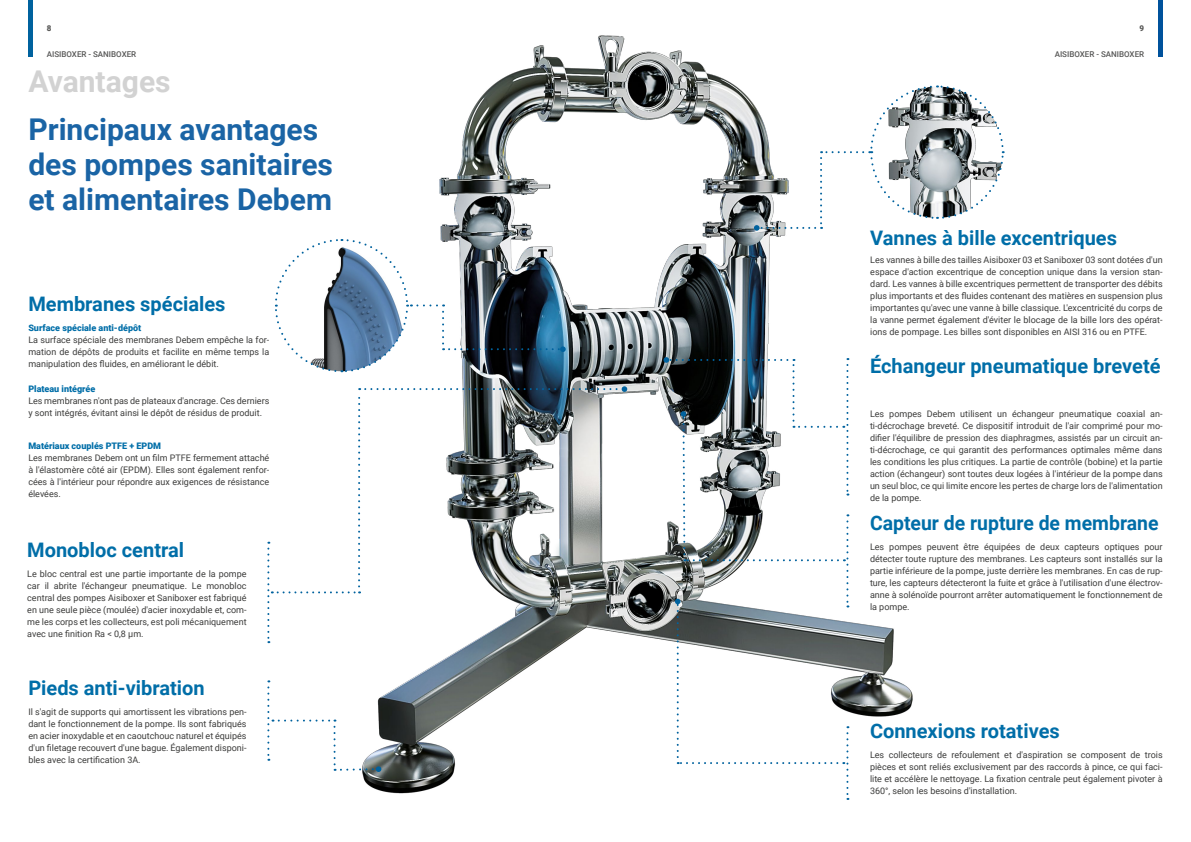
<style>
.page{position:relative;width:1191px;height:842px;background:#fff}
.page>*{position:absolute;margin:0;border:0;box-sizing:border-box;transform-origin:0 0}
.t1{font:700 30px/35px "Roboto";color:#1a64a5}
.t2{font:700 30px "Roboto";color:#d2d2d2}
.t3{font:700 20px "Roboto";color:#006ea8}
.t4{font:9px/12px "Roboto";color:#3c3c3b;text-align:justify}
.t5{font:900 9px "Roboto";color:#006ea8}
.t6{font:500 8px "Roboto";color:#575756}
.t7{font:900 8px "Roboto";color:#575756}
</style>
<div class="page">
<div style="left:28px;top:0;width:5px;height:57px;background:#00629e"></div>
<div style="left:1157px;top:0;width:5px;height:57px;background:#00529c"></div>
<img style="left:362px;top:35px;width:551px;height:760px">
<svg style="left:275px;top:238px;width:291px;height:135px"></svg>
<svg style="left:267px;top:386px;width:360px;height:257px"></svg>
<svg style="left:267px;top:680px;width:6px;height:81px"></svg>
<svg style="left:279px;top:719px;width:56px;height:2px"></svg>
<svg style="left:333px;top:727px;width:48px;height:45px"></svg>
<svg style="left:663px;top:357px;width:185px;height:443px"></svg>
<svg style="left:754px;top:151px;width:109px;height:80px"></svg>
<svg style="left:869px;top:84px;width:135px;height:136px"></svg>
<p class="t7" style="left:47px;top:22px;width:6px">8</p>
<p class="t7" style="left:1139px;top:22px;width:6px">9</p>
<p class="t6" style="left:47px;top:48px;width:91px">AISIBOXER - SANIBOXER</p>
<p class="t6" style="left:1054px;top:48px;width:91px">AISIBOXER - SANIBOXER</p>
<h1 class="t2" style="left:28px;top:60px;width:144px">Avantages</h1>
<h1 class="t1" style="left:28px;top:110px;width:306px">Principaux avantages des pompes sanitaires et alimentaires Debem</h1>
<h2 class="t3" style="left:28px;top:289px;width:199px">Membranes spéciales</h2>
<p class="t5" style="left:28px;top:321px;width:114px">Surface spéciale anti-dépôt</p>
<p class="t4" style="left:28px;top:333px;width:242px">La surface spéciale des membranes Debem empêche la for&shy;mation de dépôts de produits et facilite en même temps la manipulation des fluides, en améliorant le débit.</p>
<p class="t5" style="left:28px;top:382px;width:69px">Plateau intégrée</p>
<p class="t4" style="left:28px;top:394px;width:242px">Les membranes n'ont pas de plateaux d'ancrage. Ces derniers y sont intégrés, évitant ainsi le dépôt de résidus de produit.</p>
<p class="t5" style="left:28px;top:440px;width:134px">Matériaux couplés PTFE + EPDM</p>
<p class="t4" style="left:28px;top:452px;width:242px">Les membranes Debem ont un film PTFE fermement attaché à l'élastomère côté air (EPDM). Elles sont également renfor&shy;cées à l'intérieur pour répondre aux exigences de résistance élevées.</p>
<h2 class="t3" style="left:27px;top:536px;width:158px">Monobloc central</h2>
<p class="t4" style="left:27px;top:567px;width:221px">Le bloc central est une partie importante de la pompe car il abrite l'échangeur pneumatique. Le monobloc central des pompes Aisiboxer et Saniboxer est fabriqué en une seule pièce (moulée) d'acier inoxydable et, com&shy;me les corps et les collecteurs, est poli mécaniquement avec une finition Ra &lt; 0,8 μm.</p>
<h2 class="t3" style="left:28px;top:674px;width:178px">Pieds anti-vibration</h2>
<p class="t4" style="left:28px;top:706px;width:220px">Il s'agit de supports qui amortissent les vibrations pen&shy;dant le fonctionnement de la pompe. Ils sont fabriqués en acier inoxydable et en caoutchouc naturel et équipés d'un filetage recouvert d'une bague. Également disponi&shy;bles avec la certification 3A.</p>
<h2 class="t3" style="left:870px;top:224px;width:248px">Vannes à bille excentriques</h2>
<p class="t4" style="left:870px;top:254px;width:294px">Les vannes à bille des tailles Aisiboxer 03 et Saniboxer 03 sont dotées d'un espace d'action excentrique de conception unique dans la version stan&shy;dard. Les vannes à bille excentriques permettent de transporter des débits plus importants et des fluides contenant des matières en suspension plus importantes qu'avec une vanne à bille classique. L'excentricité du corps de la vanne permet également d'éviter le blocage de la bille lors des opérat&shy;ions de pompage. Les billes sont disponibles en AISI 316 ou en PTFE.</p>
<h2 class="t3" style="left:870px;top:352px;width:292px">Échangeur pneumatique breveté</h2>
<p class="t4" style="left:870px;top:408px;width:294px">Les pompes Debem utilisent un échangeur pneumatique coaxial an&shy;ti-décrochage breveté. Ce dispositif introduit de l'air comprimé pour mo&shy;difier l'équilibre de pression des diaphragmes, assistés par un circuit an&shy;ti-décrochage, ce qui garantit des performances optimales même dans les conditions les plus critiques. La partie de contrôle (bobine) et la partie action (échangeur) sont toutes deux logées à l'intérieur de la pompe dans un seul bloc, ce qui limite encore les pertes de charge lors de l'alimentation de la pompe.</p>
<h2 class="t3" style="left:870px;top:509px;width:290px">Capteur de rupture de membrane</h2>
<p class="t4" style="left:870px;top:541px;width:294px">Les pompes peuvent être équipées de deux capteurs optiques pour détecter toute rupture des membranes. Les capteurs sont installés sur la partie inférieure de la pompe, juste derrière les membranes. En cas de rup&shy;ture, les capteurs détecteront la fuite et grâce à l'utilisation d'une électrov&shy;anne à solénoïde pourront arrêter automatiquement le fonctionnement de la pompe.</p>
<h2 class="t3" style="left:870px;top:717px;width:191px">Connexions rotatives</h2>
<p class="t4" style="left:870px;top:749px;width:294px">Les collecteurs de refoulement et d'aspiration se composent de trois pièces et sont reliés exclusivement par des raccords à pince, ce qui faci&shy;lite et accélère le nettoyage. La fixation centrale peut également pivoter à 360°, selon les besoins d'installation.</p>
</div>
